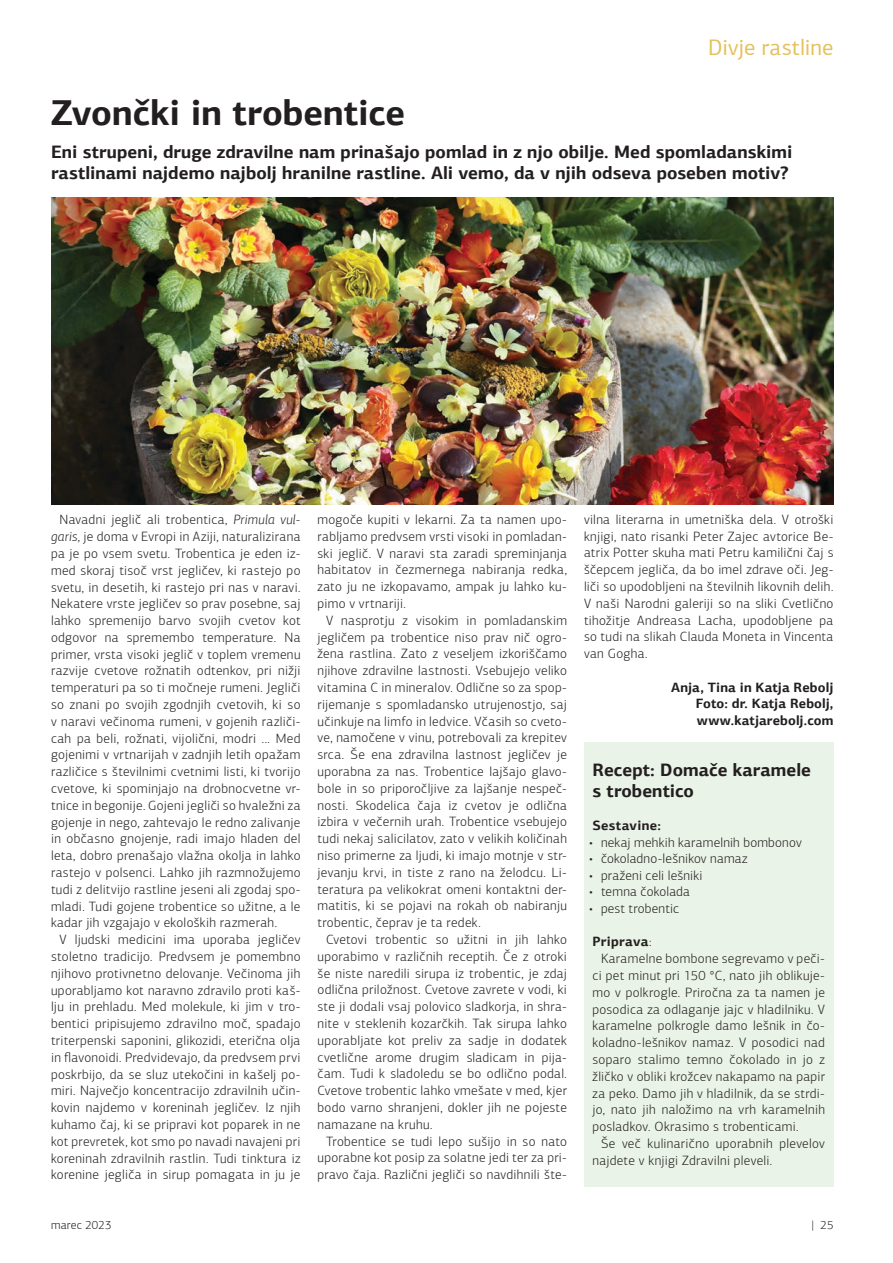
<style>
.page{position:relative;width:893px;height:1263px;background:#fff}
.page>*{position:absolute;margin:0;border:0;box-sizing:border-box;transform-origin:0 0}
.Naslov__Velik{font:700 36px "PF Agora Sans Pro";letter-spacing:-.005em;color:#231f20}
.t1{font:22.5px "PF Agora Sans Pro";color:#e4c15c}
.Podnaslov{font:700 18px/21px "PF Agora Sans Pro";color:#231f20}
.Tekst{font:300 13.5px/16.8px "PF Agora Sans Pro";letter-spacing:.02em;color:#231f20;text-align:justify}
.avtor{font:700 13.5px/16.5px "PF Agora Sans Pro";letter-spacing:.005em;color:#231f20}
.Tekst-2{font:700 13.5px "PF Agora Sans Pro";letter-spacing:.025em;color:#231f20}
.t2{font:300 12px "PF Agora Sans Pro";letter-spacing:.015em;color:#231f20}
.s1{font-style:italic}
.s2{font-weight:300}
</style>
<div class="page">
<div style="left:584px;top:742px;width:249px;height:444px;background:#eaf3e7"></div>
<img style="left:51px;top:197px;width:782px;height:308px">
<p class="t1" style="left:708px;top:34px;width:127px">Divje rastline</p>
<p class="Naslov__Velik" style="left:51px;top:90px;width:355px">Zvončki in trobentice</p>
<p class="Podnaslov" style="left:51px;top:141px;width:743px">Eni strupeni, druge zdravilne nam prinašajo pomlad in z njo obilje. Med spomladanskimi rastlinami najdemo najbolj hranilne rastline. Ali vemo, da v njih odseva poseben motiv?</p>
<p class="Tekst" style="left:51px;top:511px;width:251px;text-indent:9px">Navadni jeglič ali trobentica, <span class="s1">Primula vul&shy;garis</span>, je doma v Evropi in Aziji, naturalizirana pa je po vsem svetu. Trobentica je eden iz&shy;med skoraj tisoč vrst jegličev, ki rastejo po svetu, in desetih, ki rastejo pri nas v naravi.<br>Nekatere vrste jegličev so prav posebne, saj lahko spremenijo barvo svojih cvetov kot odgovor na spremembo temperature. Na primer, vrsta visoki jeglič v toplem vremenu razvije cvetove rožnatih odtenkov, pri nižji temperaturi pa so ti močneje rumeni. Jegliči so znani po svojih zgodnjih cvetovih, ki so v naravi večinoma rumeni, v gojenih različi&shy;cah pa beli, rožnati, vijolični, modri ... Med gojenimi v vrtnarijah v zadnjih letih opažam različice s številnimi cvetnimi listi, ki tvorijo cvetove, ki spominjajo na drobnocvetne vr&shy;tnice in begonije. Gojeni jegliči so hvaležni za gojenje in nego, zahtevajo le redno zalivanje in občasno gnojenje, radi imajo hladen del leta, dobro prenašajo vlažna okolja in lahko rastejo v polsenci. Lahko jih razmnožujemo tudi z delitvijo rastline jeseni ali zgodaj spo&shy;mladi. Tudi gojene trobentice so užitne, a le kadar jih vzgajajo v ekoloških razmerah.</p>
<p class="Tekst" style="left:51px;top:931px;width:251px;text-indent:9px">V ljudski medicini ima uporaba jegličev stoletno tradicijo. Predvsem je pomembno njihovo protivnetno delovanje. Večinoma jih uporabljamo kot naravno zdravilo proti kaš&shy;lju in prehladu. Med molekule, ki jim v tro&shy;bentici pripisujemo zdravilno moč, spadajo triterpenski saponini, glikozidi, eterična olja in flavonoidi. Predvidevajo, da predvsem prvi poskrbijo, da se sluz utekočini in kašelj po&shy;miri. Največjo koncentracijo zdravilnih učin&shy;kovin najdemo v koreninah jegličev. Iz njih kuhamo čaj, ki se pripravi kot poparek in ne kot prevretek, kot smo po navadi navajeni pri koreninah zdravilnih rastlin. Tudi tinktura iz korenine jegliča in sirup pomagata in ju je</p>
<p class="Tekst" style="left:317px;top:511px;width:251px">mogoče kupiti v lekarni. Za ta namen upo&shy;rabljamo predvsem vrsti visoki in pomladan&shy;ski jeglič. V naravi sta zaradi spreminjanja habitatov in čezmernega nabiranja redka, zato ju ne izkopavamo, ampak ju lahko ku&shy;pimo v vrtnariji.</p>
<p class="Tekst" style="left:317px;top:612px;width:251px;text-indent:9px">V nasprotju z visokim in pomladanskim jegličem pa trobentice niso prav nič ogro&shy;žena rastlina. Zato z veseljem izkoriščamo njihove zdravilne lastnosti. Vsebujejo veliko vitamina C in mineralov. Odlične so za spop&shy;rijemanje s spomladansko utrujenostjo, saj učinkuje na limfo in ledvice. Včasih so cveto&shy;ve, namočene v vinu, potrebovali za krepitev srca. Še ena zdravilna lastnost jegličev je uporabna za nas. Trobentice lajšajo glavo&shy;bole in so priporočljive za lajšanje nespeč&shy;nosti. Skodelica čaja iz cvetov je odlična izbira v večernih urah. Trobentice vsebujejo tudi nekaj salicilatov, zato v velikih količinah niso primerne za ljudi, ki imajo motnje v str&shy;jevanju krvi, in tiste z rano na želodcu. Li&shy;teratura pa velikokrat omeni kontaktni der&shy;matitis, ki se pojavi na rokah ob nabiranju trobentic, čeprav je ta redek.</p>
<p class="Tekst" style="left:317px;top:931px;width:251px;text-indent:9px">Cvetovi trobentic so užitni in jih lahko uporabimo v različnih receptih. Če z otroki še niste naredili sirupa iz trobentic, je zdaj odlična priložnost. Cvetove zavrete v vodi, ki ste ji dodali vsaj polovico sladkorja, in shra&shy;nite v steklenih kozarčkih. Tak sirupa lahko uporabljate kot preliv za sadje in dodatek cvetlične arome drugim sladicam in pija&shy;čam. Tudi k sladoledu se bo odlično podal.<br>Cvetove trobentic lahko vmešate v med, kjer bodo varno shranjeni, dokler jih ne pojeste namazane na kruhu.</p>
<p class="Tekst" style="left:317px;top:1133px;width:251px;text-indent:9px">Trobentice se tudi lepo sušijo in so nato uporabne kot posip za solatne jedi ter za pri&shy;pravo čaja. Različni jegliči so navdihnili šte-</p>
<p class="Tekst" style="left:584px;top:511px;width:251px">vilna literarna in umetniška dela. V otroški knjigi, nato risanki Peter Zajec avtorice Be&shy;atrix Potter skuha mati Petru kamilični čaj s ščepcem jegliča, da bo imel zdrave oči. Jeg&shy;liči so upodobljeni na številnih likovnih delih.<br>V naši Narodni galeriji so na sliki Cvetlično tihožitje Andreasa Lacha, upodobljene pa so tudi na slikah Clauda Moneta in Vincenta van Gogha.</p>
<p class="avtor" style="left:671px;top:678px;width:164px">Anja, Tina in Katja Rebolj</p>
<p class="avtor" style="left:696px;top:695px;width:139px">Foto: dr. Katja Rebolj, www.katjarebolj.com</p>
<p class="Podnaslov" style="left:592px;top:759px;width:220px">Recept: Domače karamele s trobentico</p>
<p class="Tekst-2" style="left:592px;top:817px;width:70px">Sestavine:</p>
<p class="Tekst" style="left:589px;top:834px;width:214px">• nekaj mehkih karamelnih bombonov</p>
<p class="Tekst" style="left:589px;top:850px;width:160px">• čokoladno-lešnikov namaz</p>
<p class="Tekst" style="left:589px;top:867px;width:115px">• praženi celi lešniki</p>
<p class="Tekst" style="left:589px;top:883px;width:102px">• temna čokolada</p>
<p class="Tekst" style="left:589px;top:900px;width:92px">• pest trobentic</p>
<p class="Tekst-2" style="left:592px;top:933px;width:60px">Priprava<span class="s2">:</span></p>
<p class="Tekst" style="left:592px;top:950px;width:234px;text-indent:9px">Karamelne bombone segrevamo v peči&shy;ci pet minut pri 150 °C, nato jih oblikuje&shy;mo v polkrogle. Priročna za ta namen je posodica za odlaganje jajc v hladilniku. V karamelne polkrogle damo lešnik in čo&shy;koladno-lešnikov namaz. V posodici nad soparo stalimo temno čokolado in jo z žličko v obliki krožcev nakapamo na papir za peko. Damo jih v hladilnik, da se strdi&shy;jo, nato jih naložimo na vrh karamelnih posladkov. Okrasimo s trobenticami.</p>
<p class="Tekst" style="left:592px;top:1135px;width:234px;text-indent:9px">Še več kulinarično uporabnih plevelov najdete v knjigi Zdravilni pleveli.</p>
<p class="t2" style="left:51px;top:1218px;width:62px">marec 2023</p>
<p class="t2" style="left:811px;top:1218px;width:24px">| 25</p>
</div>
